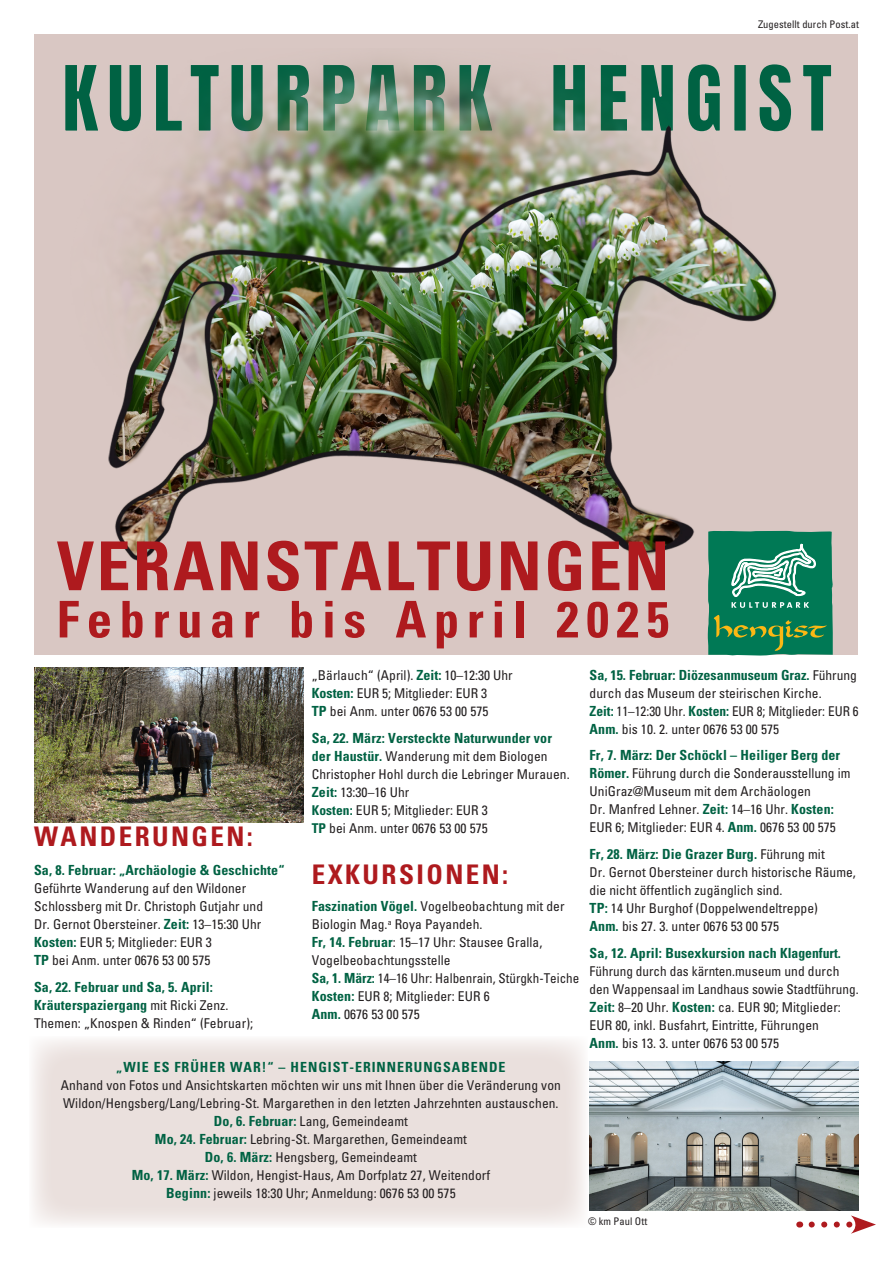
<style>
.page{position:relative;width:893px;height:1263px;background:#fff}
.page>*{position:absolute;margin:0;border:0;box-sizing:border-box;transform-origin:0 0}
.t1{font:700 condensed 67.5px "Univers";letter-spacing:.035em;color:#ae1a1e}
.t2{font:700 condensed 50.7px "Univers";letter-spacing:.15em;color:#ae1a1e}
.t3{font:700 condensed 27px "Univers";letter-spacing:.09em;color:#ae1a1e}
.t4{font:700 condensed 27px "Univers";letter-spacing:.09em;color:#ae1a1e}
.t5{font:700 condensed 13.95px "Univers";letter-spacing:.01em;color:#006243}
.t6{font:700 condensed 13.95px "Univers";letter-spacing:.07em;color:#006243}
.t7{font:condensed 13.5px/18px "Univers";letter-spacing:.005em;color:#231f20}
.t8{font:condensed 10.5px "Univers";letter-spacing:.005em;color:#231f20}
.s1{font-weight:700;font-size:13.95px;color:#006243}
.s2{font-weight:400;font-size:13.5px;color:#231f20}
.s3{font-weight:700;color:#006243}
</style>
<div class="page">
<img style="left:34px;top:668px;width:269px;height:155px">
<div style="left:35px;top:34px;width:823px;height:621px;background:#d9c7c3"></div>
<svg style="left:708px;top:572px;width:125px;height:83px;background:#268860"></svg>
<img style="left:70px;top:61px;width:762px;height:511px">
<img style="left:590px;top:1061px;width:269px;height:150px">
<div style="left:29px;top:1036px;width:559px;height:191px;background:#eae0dd"></div>
<svg style="left:812px;top:1215px;width:64px;height:19px"></svg>
<p class="t8" style="left:758px;top:17px;width:102px">Zugestellt durch Post.at</p>
<p class="t1" style="left:57px;top:525px;width:614px">VERANSTALTUNGEN</p>
<p class="t2" style="left:57px;top:588px;width:614px">Februar bis April 2025</p>
<p class="t3" style="left:34px;top:820px;width:220px">WANDERUNGEN:</p>
<p class="t5" style="left:34px;top:861px;width:252px">Sa, 8. Februar: „Archäologie &amp; Geschichte“</p>
<p class="t7" style="left:34px;top:879px;width:214px">Geführte Wanderung auf den Wildoner</p>
<p class="t7" style="left:34px;top:897px;width:231px">Schlossberg mit Dr. Christoph Gutjahr und</p>
<p class="t7" style="left:34px;top:915px;width:229px">Dr. Gernot Obersteiner. <span class="s1">Zeit:</span> 13–15:30 Uhr</p>
<p class="t7" style="left:34px;top:933px;width:179px"><span class="s1">Kosten:</span> EUR 5; Mitglieder: EUR 3</p>
<p class="t7" style="left:34px;top:951px;width:178px"><span class="s1">TP</span> bei Anm. unter 0676 53 00 575</p>
<p class="t5" style="left:34px;top:978px;width:180px">Sa, 22. Februar und Sa, 5. April:</p>
<p class="t5" style="left:34px;top:996px;width:196px">Kräuterspaziergang <span class="s2">mit Ricki Zenz.</span></p>
<p class="t7" style="left:34px;top:1014px;width:221px">Themen: „Knospen &amp; Rinden“ (Februar);</p>
<p class="t7" style="left:312px;top:665px;width:202px">„Bärlauch“ (April). <span class="s1">Zeit:</span> 10–12:30 Uhr</p>
<p class="t7" style="left:312px;top:683px;width:177px"><span class="s1">Kosten:</span> EUR 5; Mitglieder: EUR 3</p>
<p class="t7" style="left:312px;top:701px;width:178px"><span class="s1">TP</span> bei Anm. unter 0676 53 00 575</p>
<p class="t5" style="left:312px;top:729px;width:242px">Sa, 22. März: Versteckte Naturwunder vor</p>
<p class="t7" style="left:312px;top:746px;width:259px"><span class="s1">der Haustür.</span> Wanderung mit dem Biologen<br>Christopher Hohl durch die Lebringer Murauen.<br><span class="s1">Zeit:</span> 13:30–16 Uhr</p>
<p class="t7" style="left:312px;top:800px;width:178px"><span class="s3">Kosten:</span> EUR 5; Mitglieder: EUR 3</p>
<p class="t7" style="left:312px;top:818px;width:177px"><span class="s3">TP</span> bei Anm. unter 0676 53 00 575</p>
<p class="t4" style="left:312px;top:858px;width:198px">EXKURSIONEN:</p>
<p class="t7" style="left:312px;top:897px;width:254px"><span class="s1">Faszination Vögel.</span> Vogelbeobachtung mit der<br>Biologin Mag.<sup>a</sup> Roya Payandeh.</p>
<p class="t7" style="left:312px;top:933px;width:232px"><span class="s1">Fr, 14. Februar</span>: 15–17 Uhr: Stausee Gralla,</p>
<p class="t7" style="left:312px;top:951px;width:140px">Vogelbeobachtungsstelle</p>
<p class="t7" style="left:312px;top:969px;width:269px"><span class="s1">Sa, 1. März:</span> 14–16 Uhr: Halbenrain, Stürgkh-Teiche</p>
<p class="t7" style="left:312px;top:987px;width:179px"><span class="s1">Kosten:</span> EUR 8; Mitglieder: EUR 6</p>
<p class="t7" style="left:312px;top:1005px;width:110px"><span class="s1">Anm.</span> 0676 53 00 575</p>
<p class="t6" style="left:116px;top:1058px;width:391px">„WIE ES FRÜHER WAR!“ – HENGIST-ERINNERUNGSABENDE</p>
<p class="t7" style="left:61px;top:1076px;width:501px">Anhand von Fotos und Ansichtskarten möchten wir uns mit Ihnen über die Veränderung von<br>Wildon/Hengsberg/Lang/Lebring-St. Margarethen in den letzten Jahrzehnten austauschen.</p>
<p class="t7" style="left:214px;top:1112px;width:196px"><span class="s1">Do, 6. Februar:</span> Lang, Gemeindeamt</p>
<p class="t7" style="left:155px;top:1130px;width:313px"><span class="s1">Mo, 24. Februar:</span> Lebring-St. Margarethen, Gemeindeamt</p>
<p class="t7" style="left:205px;top:1148px;width:214px"><span class="s1">Do, 6. März:</span> Hengsberg, Gemeindeamt</p>
<p class="t7" style="left:132px;top:1166px;width:360px"><span class="s1">Mo, 17. März:</span> Wildon, Hengist-Haus, Am Dorfplatz 27, Weitendorf</p>
<p class="t7" style="left:166px;top:1184px;width:291px"><span class="s1">Beginn:</span> jeweils 18:30 Uhr; Anmeldung: 0676 53 00 575</p>
<p class="t5" style="left:590px;top:666px;width:269px">Sa, 15. Februar: Diözesanmuseum Graz. <span class="s2">Führung</span></p>
<p class="t7" style="left:590px;top:683px;width:234px">durch das Museum der steirischen Kirche.</p>
<p class="t7" style="left:590px;top:701px;width:270px"><span class="s1">Zeit:</span> 11–12:30 Uhr. <span class="s1">Kosten:</span> EUR 8; Mitglieder: EUR 6</p>
<p class="t7" style="left:590px;top:719px;width:191px"><span class="s1">Anm.</span> bis 10. 2. unter 0676 53 00 575</p>
<p class="t5" style="left:590px;top:746px;width:252px">Fr, 7. März: Der Schöckl – Heiliger Berg der</p>
<p class="t7" style="left:590px;top:764px;width:262px"><span class="s1">Römer.</span> Führung durch die Sonderausstellung im<br>UniGraz@Museum mit dem Archäologen</p>
<p class="t7" style="left:590px;top:800px;width:248px">Dr. Manfred Lehner. <span class="s1">Zeit:</span> 14–16 Uhr. <span class="s1">Kosten:<br></span>EUR 6; Mitglieder: EUR 4. <span class="s1">Anm.</span> 0676 53 00 575</p>
<p class="t5" style="left:590px;top:845px;width:237px">Fr, 28. März: Die Grazer Burg. <span class="s2">Führung mit</span></p>
<p class="t7" style="left:590px;top:863px;width:268px">Dr. Gernot Obersteiner durch historische Räume, die nicht öffentlich zugänglich sind.</p>
<p class="t7" style="left:590px;top:899px;width:230px"><span class="s1">TP:</span> 14 Uhr Burghof (Doppelwendeltreppe)</p>
<p class="t7" style="left:590px;top:917px;width:191px"><span class="s1">Anm.</span> bis 27. 3. unter 0676 53 00 575</p>
<p class="t5" style="left:590px;top:944px;width:253px">Sa, 12. April: Busexkursion nach Klagenfurt.</p>
<p class="t7" style="left:590px;top:962px;width:270px">Führung durch das kärnten.museum und durch den Wappensaal im Landhaus sowie Stadtführung.</p>
<p class="t7" style="left:590px;top:998px;width:253px"><span class="s1">Zeit:</span> 8–20 Uhr. <span class="s1">Kosten:</span> ca. EUR 90; Mitglieder:<br>EUR 80, inkl. Busfahrt, Eintritte, Führungen</p>
<p class="t7" style="left:590px;top:1034px;width:191px"><span class="s1">Anm.</span> bis 13. 3. unter 0676 53 00 575</p>
<p class="t8" style="left:588px;top:1215px;width:61px">© km Paul Ott</p>
</div>
